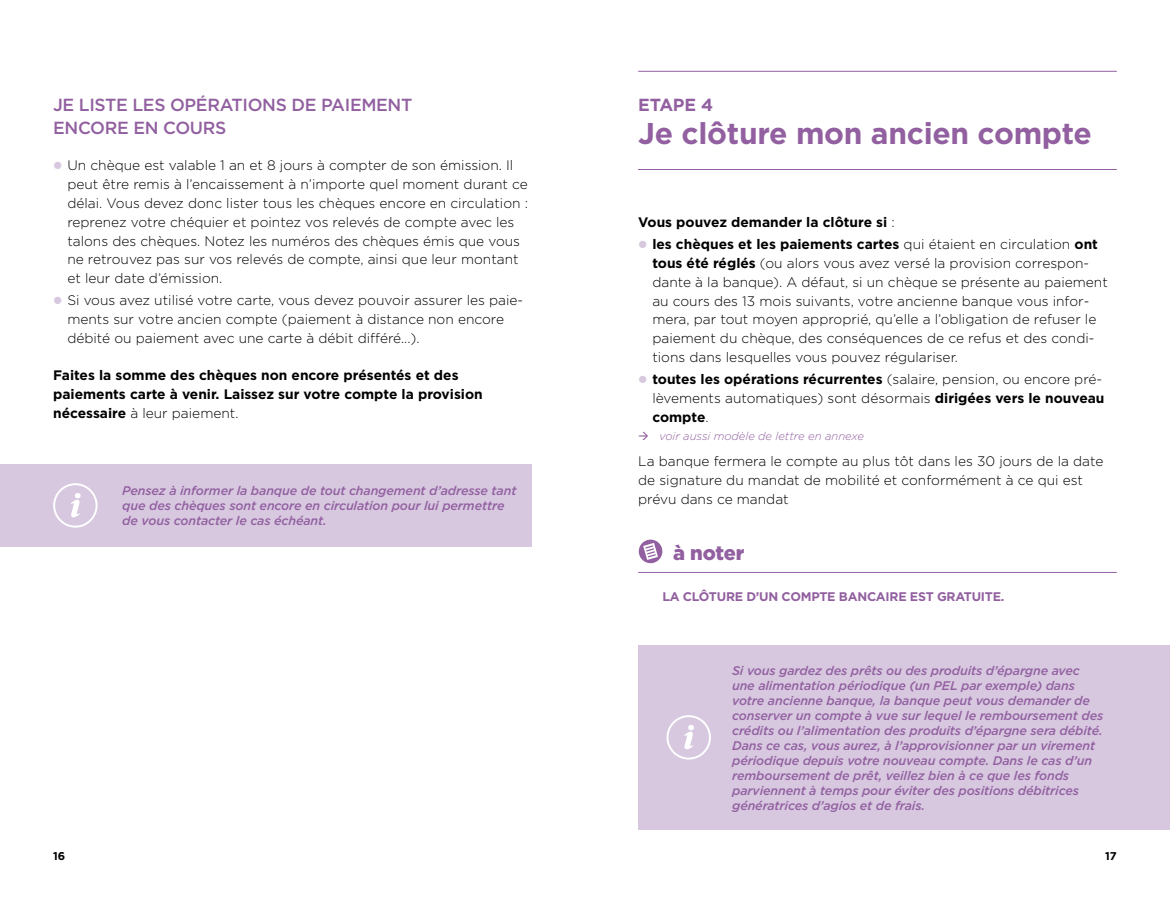
<style>
.page{position:relative;width:1170px;height:904px;background:#fff}
.page>*{position:absolute;margin:0;border:0;box-sizing:border-box;transform-origin:0 0}
.H2-Rubriques{font:700 30px "Gotham";letter-spacing:-.01em;color:#9260a0}
.H3_-_a_savoir{font:900 20px "Gotham";letter-spacing:-.015em;color:#9260a0}
.H3_-_sous-rubriques{font:500 17.5px/22.5px "Gotham";letter-spacing:-.02em;color:#9260a0}
.H2-Rubriques-2{font:700 17.5px "Gotham";letter-spacing:-.01em;color:#9260a0}
.t1{font:300 13.75px/18.8px "Gotham";color:#000}
.Texte{font:700 13.75px/18.8px "Gotham";color:#000}
.Texte_info{font:italic 500 12.5px/15px "Gotham";letter-spacing:-.01em;color:#9260a0}
.Texte_à_noter{font:700 12.5px "Gotham";letter-spacing:-.02em;color:#9260a0}
.t2{font:italic 300 11.25px "Gotham";color:#9260a0}
.t3{font:700 11.25px "Gotham";color:#000}
.s1{font-weight:300}
.s2{font-weight:700}
</style>
<div class="page">
<div style="left:0;top:464px;width:531px;height:82px;background:#d7c8e0"></div>
<div style="left:53px;top:483px;width:45px;height:44px;border:2px solid #fff;border-radius:50%"></div>
<svg style="left:71px;top:493px;width:10px;height:24px"></svg>
<hr style="left:638px;top:71px;width:478px;height:1px;background:#9260a0">
<hr style="left:638px;top:169px;width:478px;height:1px;background:#9260a0">
<hr style="left:638px;top:572px;width:478px;height:1px;background:#9260a0">
<svg style="left:638px;top:539px;width:24px;height:24px"></svg>
<svg style="left:643px;top:543px;width:15px;height:17px"></svg>
<div style="left:638px;top:645px;width:531px;height:184px;background:#d7c8e0"></div>
<div style="left:666px;top:715px;width:44px;height:44px;border:2px solid #fff;border-radius:50%"></div>
<svg style="left:684px;top:725px;width:10px;height:24px"></svg>
<h3 class="H3_-_sous-rubriques" style="left:53px;top:94px;width:361px">JE LISTE LES OPÉRATIONS DE PAIEMENT<br>ENCORE EN COURS</h3>
<p class="t1" style="left:67px;top:156px;width:462px">Un chèque est valable 1 an et 8 jours à compter de son émission. Il peut être remis à l’encaissement à n’importe quel moment durant ce délai. Vous devez donc lister tous les chèques encore en circulation : reprenez votre chéquier et pointez vos relevés de compte avec les talons des chèques. Notez les numéros des chèques émis que vous ne retrouvez pas sur vos relevés de compte, ainsi que leur montant et leur date d’émission.</p>
<p class="t1" style="left:67px;top:291px;width:457px">Si vous avez utilisé votre carte, vous devez pouvoir assurer les paie&shy;ments sur votre ancien compte (paiement à distance non encore débité ou paiement avec une carte à débit différé...).</p>
<p class="Texte" style="left:53px;top:366px;width:431px">Faites la somme des chèques non encore présentés et des paiements carte à venir. Laissez sur votre compte la provision nécessaire <span class="s1">à leur paiement.</span></p>
<p class="Texte_info" style="left:122px;top:483px;width:395px">Pensez à informer la banque de tout changement d’adresse tant que des chèques sont encore en circulation pour lui permettre de vous contacter le cas échéant.</p>
<p class="t3" style="left:53px;top:848px;width:14px">16</p>
<h2 class="H2-Rubriques-2" style="left:638px;top:93px;width:76px">ETAPE 4</h2>
<h2 class="H2-Rubriques" style="left:638px;top:114px;width:455px">Je clôture mon ancien compte</h2>
<p class="Texte" style="left:638px;top:213px;width:258px">Vous pouvez demander la clôture si <span class="s1">:</span></p>
<p class="t1" style="left:652px;top:235px;width:457px"><span class="s2">les chèques et les paiements cartes</span> qui étaient en circulation <span class="s2">ont tous été réglés</span> (ou alors vous avez versé la provision correspon&shy;dante à la banque). A défaut, si un chèque se présente au paiement au cours des 13 mois suivants, votre ancienne banque vous infor&shy;mera, par tout moyen approprié, qu’elle a l’obligation de refuser le paiement du chèque, des conséquences de ce refus et des condi&shy;tions dans lesquelles vous pouvez régulariser.</p>
<p class="t1" style="left:652px;top:369px;width:453px"><span class="s2">toutes les opérations récurrentes</span> (salaire, pension, ou encore pré&shy;lèvements automatiques) sont désormais <span class="s2">dirigées vers le nouveau compte</span>.</p>
<p class="t2" style="left:659px;top:429px;width:206px">voir aussi modèle de lettre en annexe</p>
<p class="t1" style="left:638px;top:451px;width:466px">La banque fermera le compte au plus tôt dans les 30 jours de la date de signature du mandat de mobilité et conformément à ce qui est prévu dans ce mandat</p>
<h3 class="H3_-_a_savoir" style="left:673px;top:539px;width:73px">à noter</h3>
<p class="Texte_à_noter" style="left:662px;top:588px;width:343px">LA CLÔTURE D’UN COMPTE BANCAIRE EST GRATUITE.</p>
<p class="Texte_info" style="left:732px;top:662px;width:372px">Si vous gardez des prêts ou des produits d’épargne avec une alimentation périodique (un PEL par exemple) dans votre ancienne banque, la banque peut vous demander de conserver un compte à vue sur lequel le remboursement des crédits ou l’alimentation des produits d’épargne sera débité.<br>Dans ce cas, vous aurez, à l’approvisionner par un virement périodique depuis votre nouveau compte. Dans le cas d’un remboursement de prêt, veillez bien à ce que les fonds parviennent à temps pour éviter des positions débitrices génératrices d’agios et de frais.</p>
<p class="t3" style="left:1104px;top:848px;width:13px">17</p>
</div>
